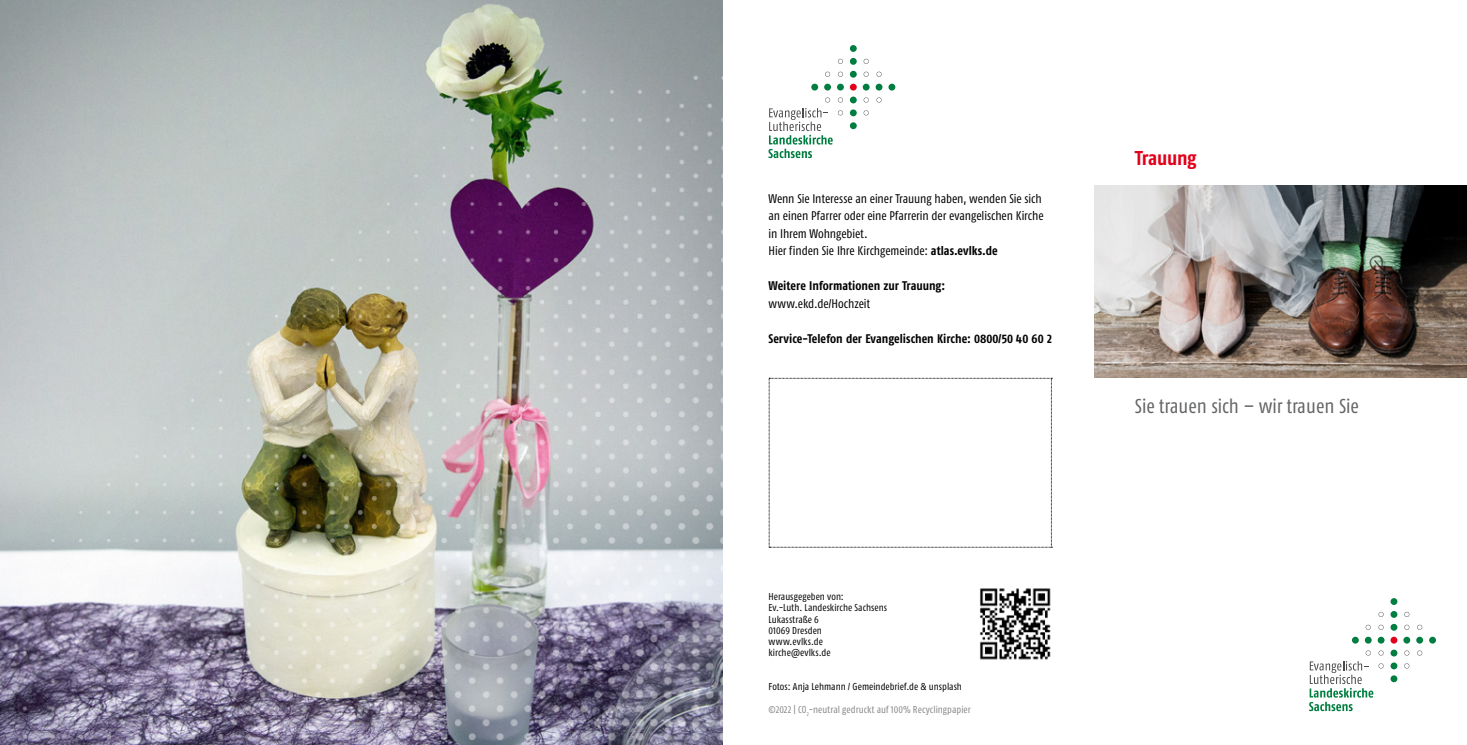
<style>
.page{position:relative;width:1467px;height:745px;background:#fff}
.page>*{position:absolute;margin:0;border:0;box-sizing:border-box;transform-origin:0 0}
.t1{font:20px "Fago Co Lf";color:#646567}
.t2{font:700 20px "Fago Co Lf";letter-spacing:-.015em;color:#e2001a}
.t3{font:12.5px/17.5px "Fago Co Lf";letter-spacing:-.005em;color:#000}
.t4{font:700 12.5px "Fago Co Lf";color:#000}
.t5{font:10px "Fago Co Lf";letter-spacing:.005em;color:#000}
.t6{font:10px "Fago Co Lf";letter-spacing:.005em;color:#87888a}
.s1{font-weight:700}
</style>
<div class="page">
<svg style="left:1378px;top:611px;width:6px;height:5px"></svg>
<svg style="left:1404px;top:611px;width:5px;height:5px"></svg>
<svg style="left:1404px;top:663px;width:5px;height:5px"></svg>
<svg style="left:1378px;top:624px;width:6px;height:5px"></svg>
<svg style="left:1404px;top:624px;width:5px;height:5px"></svg>
<svg style="left:1404px;top:650px;width:5px;height:5px"></svg>
<svg style="left:1366px;top:624px;width:5px;height:5px"></svg>
<svg style="left:1309px;top:650px;width:75px;height:60px"></svg>
<svg style="left:1417px;top:624px;width:5px;height:5px"></svg>
<svg style="left:1417px;top:650px;width:5px;height:5px"></svg>
<svg style="left:1390px;top:623px;width:7px;height:7px"></svg>
<svg style="left:1390px;top:636px;width:7px;height:7px"></svg>
<div style="left:1390px;top:649px;width:7px;height:7px;background:#007d40;border-radius:50%"></div>
<div style="left:1390px;top:662px;width:7px;height:7px;background:#007d40;border-radius:50%"></div>
<div style="left:1390px;top:675px;width:7px;height:6px;background:#007d40;border-radius:50%"></div>
<svg style="left:1390px;top:610px;width:7px;height:7px"></svg>
<svg style="left:1390px;top:597px;width:7px;height:7px"></svg>
<div style="left:1403px;top:636px;width:7px;height:7px;background:#007d40;border-radius:50%"></div>
<div style="left:1416px;top:636px;width:7px;height:7px;background:#007d40;border-radius:50%"></div>
<div style="left:1429px;top:636px;width:7px;height:7px;background:#007d40;border-radius:50%"></div>
<div style="left:1378px;top:636px;width:6px;height:7px;background:#007d40;border-radius:50%"></div>
<div style="left:1365px;top:636px;width:7px;height:7px;background:#007d40;border-radius:50%"></div>
<div style="left:1352px;top:636px;width:7px;height:7px;background:#007d40;border-radius:50%"></div>
<img style="left:1095px;top:185px;width:372px;height:193px">
<svg style="left:838px;top:59px;width:5px;height:5px"></svg>
<svg style="left:768px;top:108px;width:75px;height:50px"></svg>
<svg style="left:864px;top:59px;width:5px;height:5px"></svg>
<svg style="left:864px;top:110px;width:5px;height:5px"></svg>
<svg style="left:838px;top:72px;width:5px;height:5px"></svg>
<svg style="left:838px;top:97px;width:5px;height:5px"></svg>
<svg style="left:864px;top:72px;width:5px;height:5px"></svg>
<svg style="left:864px;top:97px;width:5px;height:5px"></svg>
<svg style="left:825px;top:72px;width:5px;height:5px"></svg>
<svg style="left:825px;top:97px;width:5px;height:5px"></svg>
<svg style="left:876px;top:72px;width:6px;height:5px"></svg>
<svg style="left:876px;top:97px;width:6px;height:5px"></svg>
<div style="left:850px;top:71px;width:7px;height:7px;background:#007d40;border-radius:50%"></div>
<div style="left:850px;top:84px;width:7px;height:6px;background:#e2001a;border-radius:50%"></div>
<div style="left:850px;top:96px;width:7px;height:7px;background:#007d40;border-radius:50%"></div>
<div style="left:850px;top:109px;width:7px;height:7px;background:#007d40;border-radius:50%"></div>
<div style="left:850px;top:122px;width:7px;height:7px;background:#007d40;border-radius:50%"></div>
<div style="left:850px;top:58px;width:7px;height:7px;background:#007d40;border-radius:50%"></div>
<div style="left:850px;top:45px;width:7px;height:7px;background:#007d40;border-radius:50%"></div>
<div style="left:863px;top:84px;width:7px;height:6px;background:#007d40;border-radius:50%"></div>
<svg style="left:876px;top:84px;width:6px;height:6px"></svg>
<div style="left:888px;top:84px;width:7px;height:6px;background:#007d40;border-radius:50%"></div>
<div style="left:837px;top:84px;width:7px;height:6px;background:#007d40;border-radius:50%"></div>
<div style="left:824px;top:84px;width:7px;height:6px;background:#007d40;border-radius:50%"></div>
<div style="left:811px;top:84px;width:7px;height:6px;background:#007d40;border-radius:50%"></div>
<svg style="left:769px;top:378px;width:283px;height:169px"></svg>
<img style="left:0;top:0;width:723px;height:744px">
<img style="left:980px;top:588px;width:71px;height:72px">
<img style="left:4px;top:76px;width:719px;height:668px">
<p class="t3" style="left:768px;top:189px;width:277px">Wenn Sie Interesse an einer Trauung haben, wenden Sie sich an einen Pfarrer oder eine Pfarrerin der evangelischen Kirche in Ihrem Wohngebiet.</p>
<p class="t3" style="left:768px;top:242px;width:231px">Hier finden Sie Ihre Kirchgemeinde: <span class="s1">atlas.evlks.de</span></p>
<p class="t4" style="left:768px;top:278px;width:178px">Weitere Informationen zur Trauung:</p>
<p class="t3" style="left:768px;top:294px;width:103px">www.ekd.de/Hochzeit</p>
<p class="t4" style="left:768px;top:331px;width:285px">Service-Telefon der Evangelischen Kirche: 0800/50 40 60 2</p>
<p class="t5" style="left:768px;top:590px;width:77px">Herausgegeben von:</p>
<p class="t5" style="left:768px;top:601px;width:120px">Ev.-Luth. Landeskirche Sachsens</p>
<p class="t5" style="left:768px;top:613px;width:52px">Lukasstraße 6</p>
<p class="t5" style="left:768px;top:624px;width:55px">01069 Dresden</p>
<p class="t5" style="left:768px;top:635px;width:56px">www.evlks.de</p>
<p class="t5" style="left:768px;top:646px;width:64px">kirche@evlks.de</p>
<p class="t5" style="left:768px;top:680px;width:195px">Fotos: Anja Lehmann / Gemeindebrief.de &amp; unsplash</p>
<p class="t6" style="left:768px;top:703px;width:204px">©2022 | CO<sub>2</sub>-neutral gedruckt auf 100% Recyclingpapier</p>
<p class="t2" style="left:1135px;top:146px;width:63px">Trauung</p>
<p class="t1" style="left:1135px;top:394px;width:226px">Sie trauen sich – wir trauen Sie</p>
</div>
